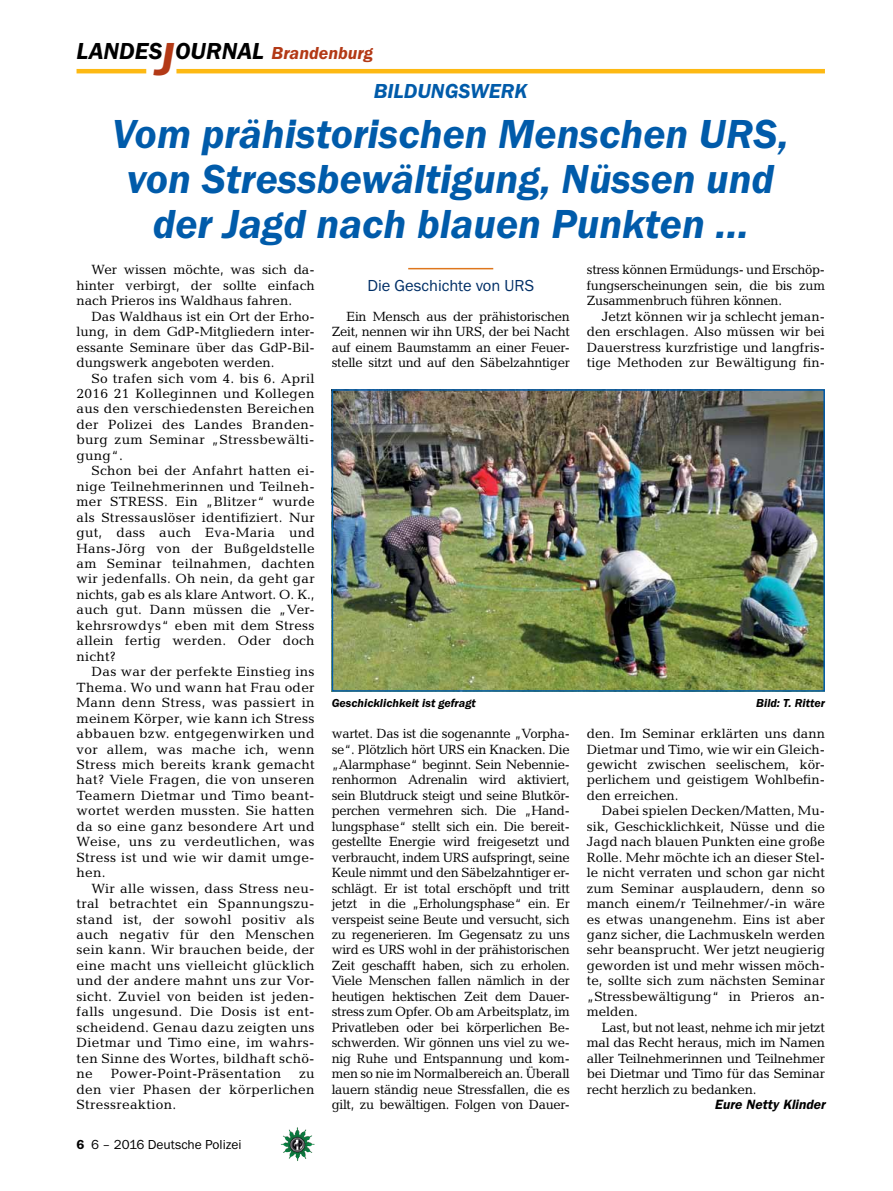
<style>
.page{position:relative;width:893px;height:1191px;background:#fff}
.page>*{position:absolute;margin:0;border:0;box-sizing:border-box;transform-origin:0 0}
._02__HEADLINE_3spalt{font:italic 600 42px/45px "Franklin Gothic Itc T";color:#005baa;text-align:center}
.t1{font:italic 600 24px "Franklin Gothic Itc T";color:#000}
._01__RUBRIKENZEILE_o{font:italic 600 21px "Franklin Gothic Itc T";color:#005baa}
._20__ZÜ_C_1-zeilig{font:16.5px "Franklin Gothic Itc T";color:#002f67}
._09__GRUNDTEXT___Blo{font:13.5px/15.5px "Candida";color:#000;text-align:justify}
._09__GRUNDTEXT___Blo-2{font:13.5px "Candida";letter-spacing:.02em;color:#000}
.t2{font:13.5px "Franklin Gothic Itc T";color:#000}
._13__UNTERSCHRIFT_Ar{font:italic 600 13.5px "Franklin Gothic";color:#000}
._12__BILDUNTERSCHRIF{font:italic 600 12px "Franklin Gothic Itc T";color:#000}
.s1{font-size:48px;color:#b33916}
.s2{font-size:18px;color:#b33916}
.s3{font-weight:600}
</style>
<div class="page">
<hr style="left:77px;top:69px;width:69px;height:4px;background:#fdb913">
<hr style="left:176px;top:69px;width:649px;height:4px;background:#fdb913">
<img style="left:281px;top:1128px;width:16px;height:24px">
<hr style="left:408px;top:268px;width:85px;height:1px;background:#de761c">
<img style="left:335px;top:392px;width:487px;height:296px">
<div style="left:332px;top:389px;width:493px;height:302px;border:2px solid #005baa"></div>
<h2 class="t1" style="left:77px;top:37px;width:298px">LANDES<span class="s1">J</span>OURNAL <span class="s2">Brandenburg</span></h2>
<p class="_01__RUBRIKENZEILE_o" style="left:374px;top:79px;width:156px">BILDUNGSWERK</p>
<p class="_02__HEADLINE_3spalt" style="left:113px;top:111px;width:678px">Vom prähistorischen Menschen URS, von Stressbewältigung, Nüssen und der Jagd nach blauen Punkten …</p>
<p class="_09__GRUNDTEXT___Blo" style="left:77px;top:262px;width:240px;text-indent:15px">Wer wissen möchte, was sich da&shy;hinter verbirgt, der sollte einfach nach Prieros ins Waldhaus fahren.</p>
<p class="_09__GRUNDTEXT___Blo" style="left:77px;top:308px;width:240px;text-indent:15px">Das Waldhaus ist ein Ort der Erho&shy;lung, in dem GdP-Mitgliedern inter&shy;essante Seminare über das GdP-Bil&shy;dungswerk angeboten werden.</p>
<p class="_09__GRUNDTEXT___Blo" style="left:77px;top:370px;width:240px;text-indent:15px">So trafen sich vom 4. bis 6. April 2016 21 Kolleginnen und Kollegen aus den verschiedensten Bereichen der Polizei des Landes Branden&shy;burg zum Seminar „Stressbewälti&shy;gung“.</p>
<p class="_09__GRUNDTEXT___Blo" style="left:77px;top:463px;width:240px;text-indent:15px">Schon bei der Anfahrt hatten ei&shy;nige Teilnehmerinnen und Teilneh&shy;mer STRESS. Ein „Blitzer“ wurde als Stressauslöser identifiziert. Nur gut, dass auch Eva-Maria und Hans-Jörg von der Bußgeldstelle am Seminar teilnahmen, dachten wir jedenfalls. Oh nein, da geht gar nichts, gab es als klare Antwort. O. K., auch gut. Dann müssen die „Ver&shy;kehrsrowdys“ eben mit dem Stress allein fertig werden. Oder doch nicht?</p>
<p class="_09__GRUNDTEXT___Blo" style="left:77px;top:664px;width:240px;text-indent:15px">Das war der perfekte Einstieg ins Thema. Wo und wann hat Frau oder Mann denn Stress, was passiert in meinem Körper, wie kann ich Stress abbauen bzw. entgegenwirken und vor allem, was mache ich, wenn Stress mich bereits krank gemacht hat? Viele Fragen, die von unseren Teamern Dietmar und Timo beant&shy;wortet werden mussten. Sie hatten da so eine ganz besondere Art und Weise, uns zu verdeutlichen, was Stress ist und wie wir damit umge&shy;hen.</p>
<p class="_09__GRUNDTEXT___Blo" style="left:77px;top:880px;width:240px;text-indent:15px">Wir alle wissen, dass Stress neu&shy;tral betrachtet ein Spannungszu&shy;stand ist, der sowohl positiv als auch negativ für den Menschen sein kann. Wir brauchen beide, der eine macht uns vielleicht glücklich und der andere mahnt uns zur Vor&shy;sicht. Zuviel von beiden ist jeden&shy;falls ungesund. Die Dosis ist ent&shy;scheidend. Genau dazu zeigten uns Dietmar und Timo eine, im wahrs&shy;ten Sinne des Wortes, bildhaft schö&shy;ne</p>
<p class="_09__GRUNDTEXT___Blo" style="left:587px;top:262px;width:240px">stress können Ermüdungs- und Erschöp&shy;fungserscheinungen sein, die bis zum Zusammenbruch führen können.</p>
<p class="_09__GRUNDTEXT___Blo" style="left:587px;top:308px;width:240px;text-indent:15px">Jetzt können wir ja schlecht jeman&shy;den erschlagen. Also müssen wir bei Dauerstress kurzfristige und langfris&shy;tige Methoden zur Bewältigung fin-</p>
<p class="_20__ZÜ_C_1-zeilig" style="left:367px;top:275px;width:168px">Die Geschichte von URS</p>
<p class="_09__GRUNDTEXT___Blo" style="left:332px;top:308px;width:240px;text-indent:15px">Ein Mensch aus der prähistorischen Zeit, nennen wir ihn URS, der bei Nacht auf einem Baumstamm an einer Feuer&shy;stelle sitzt und auf den Säbelzahntiger</p>
<p class="_12__BILDUNTERSCHRIF" style="left:332px;top:696px;width:146px">Geschicklichkeit ist gefragt</p>
<p class="_12__BILDUNTERSCHRIF" style="left:756px;top:696px;width:70px">Bild: T. Ritter</p>
<p class="_09__GRUNDTEXT___Blo" style="left:587px;top:725px;width:240px">den. Im Seminar erklärten uns dann Dietmar und Timo, wie wir ein Gleich&shy;gewicht zwischen seelischem, kör&shy;perlichem und geistigem Wohlbefin&shy;den erreichen.</p>
<p class="_09__GRUNDTEXT___Blo" style="left:587px;top:803px;width:240px;text-indent:15px">Dabei spielen Decken/Matten, Mu&shy;sik, Geschicklichkeit, Nüsse und die Jagd nach blauen Punkten eine große Rolle. Mehr möchte ich an dieser Stel&shy;le nicht verraten und schon gar nicht zum Seminar ausplaudern, denn so manch einem/r Teilnehmer/-in wäre es etwas unangenehm. Eins ist aber ganz sicher, die Lachmuskeln werden sehr beansprucht. Wer jetzt neugierig geworden ist und mehr wissen möch&shy;te, sollte sich zum nächsten Seminar „Stressbewältigung“ in Prieros an&shy;melden.</p>
<p class="_09__GRUNDTEXT___Blo" style="left:587px;top:1019px;width:240px;text-indent:15px">Last, but not least, nehme ich mir jetzt mal das Recht heraus, mich im Namen aller Teilnehmerinnen und Teilnehmer bei Dietmar und Timo für das Seminar recht herzlich zu bedanken.</p>
<p class="_13__UNTERSCHRIFT_Ar" style="left:714px;top:1096px;width:112px">Eure Netty Klinder</p>
<p class="_09__GRUNDTEXT___Blo" style="left:332px;top:725px;width:240px">wartet. Das ist die sogenannte „Vorpha&shy;se“. Plötzlich hört URS ein Knacken. Die „Alarmphase“ beginnt. Sein Nebennie&shy;renhormon Adrenalin wird aktiviert, sein Blutdruck steigt und seine Blutkör&shy;perchen vermehren sich. Die „Hand&shy;lungsphase“ stellt sich ein. Die bereit&shy;gestellte Energie wird freigesetzt und verbraucht, indem URS aufspringt, seine Keule nimmt und den Säbelzahntiger er&shy;schlägt. Er ist total erschöpft und tritt jetzt in die „Erholungsphase“ ein. Er verspeist seine Beute und versucht, sich zu regenerieren. Im Gegensatz zu uns wird es URS wohl in der prähistorischen Zeit geschafft haben, sich zu erholen.<br>Viele Menschen fallen nämlich in der heutigen hektischen Zeit dem Dauer&shy;stress zum Opfer. Ob am Arbeitsplatz, im Privatleben oder bei körperlichen Be&shy;schwerden. Wir gönnen uns viel zu we&shy;nig Ruhe und Entspannung und kom&shy;men so nie im Normalbereich an. Überall lauern ständig neue Stressfallen, die es gilt, zu bewältigen. Folgen von Dauer-</p>
<p class="_09__GRUNDTEXT___Blo-2" style="left:111px;top:1065px;width:172px">Power-Point-Präsentation</p>
<p class="_09__GRUNDTEXT___Blo" style="left:77px;top:1065px;width:240px;text-indent:223px">zu den vier Phasen der körperlichen Stressreaktion.</p>
<p class="t2" style="left:77px;top:1136px;width:167px"><span class="s3">6</span> 6 – 2016 Deutsche Polizei</p>
</div>
